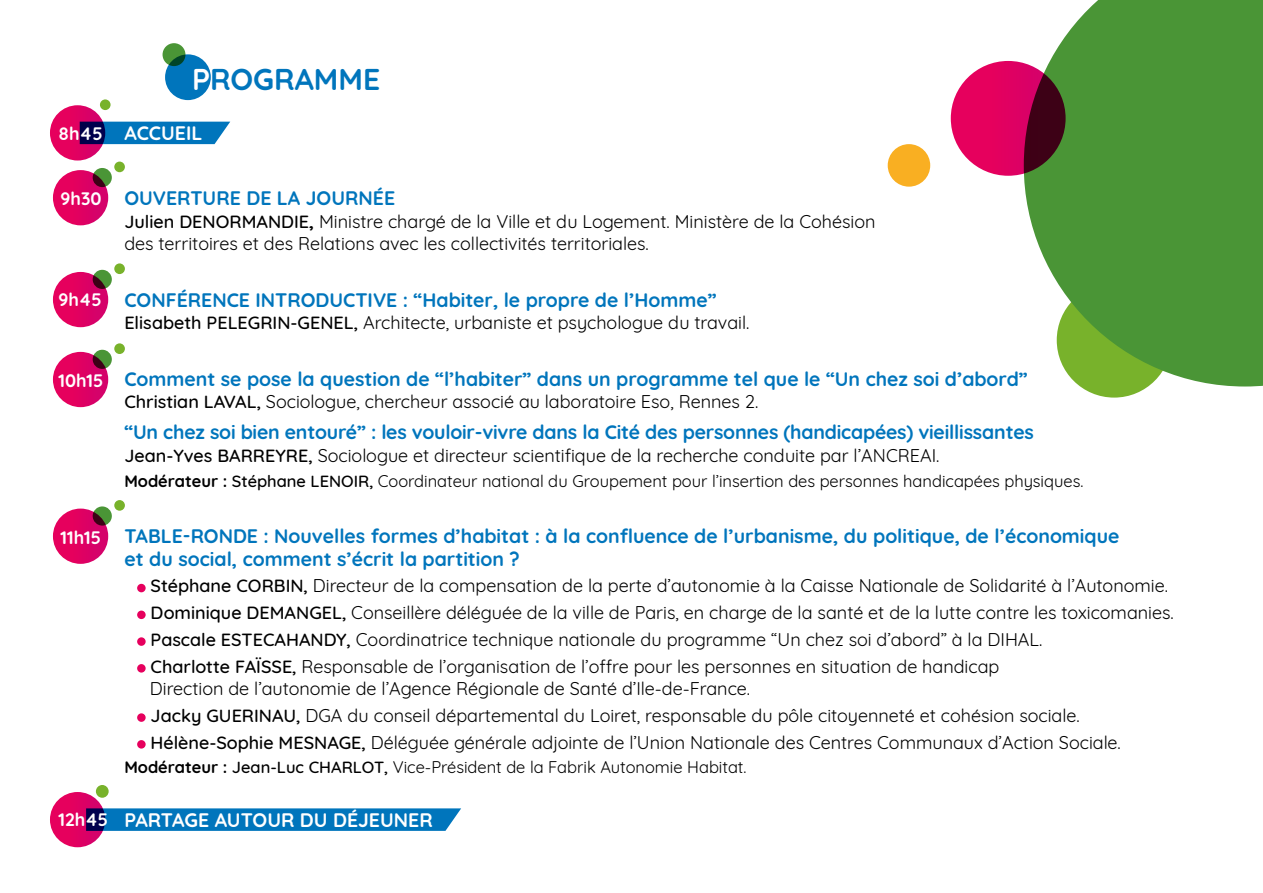
<style>
.page{position:relative;width:1263px;height:893px;background:#fff}
.page>*{position:absolute;margin:0;border:0;box-sizing:border-box;transform-origin:0 0}
.t1{font:700 30px "Quicksand";color:#0075bc}
.t2{font:700 19.5px "Quicksand";color:#0075bc}
.t3{font:700 19.5px "Quicksand";color:#fff}
.t4{font:18px "Quicksand";color:#000}
.t5{font:700 18px "Quicksand";color:#fff}
.t6{font:16.5px "Quicksand";color:#000}
.s1{color:#fff}
.s2{font-weight:500}
.s3{font-weight:700}
</style>
<div class="page">
<div style="left:1057px;top:283px;width:114px;height:115px;background:#78b22b;border-radius:50%"></div>
<svg style="left:1024px;top:0;width:239px;height:386px;background:#5ea049"></svg>
<svg style="left:951px;top:61px;width:114px;height:115px;background:#b8014d"></svg>
<svg style="left:50px;top:105px;width:55px;height:56px;background:#df0664"></svg>
<svg style="left:80px;top:122px;width:150px;height:22px;background:#0d68ad"></svg>
<div style="left:53px;top:170px;width:55px;height:55px;background:#e10061;border-radius:28px"></div>
<svg style="left:93px;top:168px;width:19px;height:19px"></svg>
<div style="left:114px;top:162px;width:11px;height:10px;background:#78b22b;border-radius:50%"></div>
<div style="left:53px;top:272px;width:55px;height:55px;background:#e10060;border-radius:28px"></div>
<svg style="left:93px;top:270px;width:19px;height:19px"></svg>
<div style="left:114px;top:263px;width:11px;height:11px;background:#78b22b;border-radius:50%"></div>
<div style="left:53px;top:352px;width:55px;height:55px;background:#e10060;border-radius:28px"></div>
<svg style="left:93px;top:350px;width:19px;height:19px"></svg>
<div style="left:114px;top:343px;width:11px;height:11px;background:#78b22b;border-radius:50%"></div>
<div style="left:53px;top:509px;width:55px;height:55px;background:#e10061;border-radius:28px"></div>
<svg style="left:93px;top:506px;width:19px;height:20px"></svg>
<div style="left:114px;top:500px;width:11px;height:11px;background:#78b22b;border-radius:50%"></div>
<div style="left:100px;top:99px;width:11px;height:11px;background:#78b22b;border-radius:50%"></div>
<div style="left:165px;top:54px;width:46px;height:46px;background:#0075bc;border-radius:50%"></div>
<div style="left:888px;top:144px;width:42px;height:43px;background:#f9af22;border-radius:50%"></div>
<svg style="left:163px;top:43px;width:22px;height:23px"></svg>
<div style="left:50px;top:792px;width:55px;height:55px;background:linear-gradient(to bottom,#e20664,#e10061);border-radius:28px"></div>
<svg style="left:86px;top:808px;width:375px;height:23px;background:#0a74b9"></svg>
<div style="left:96px;top:785px;width:13px;height:13px;background:#78b22b;border-radius:50%"></div>
<div style="left:137px;top:584px;width:9px;height:8px;background:#e6005d;border-radius:50%"></div>
<div style="left:137px;top:611px;width:9px;height:8px;background:#e6005d;border-radius:50%"></div>
<div style="left:137px;top:637px;width:9px;height:9px;background:#e6005d;border-radius:50%"></div>
<div style="left:137px;top:664px;width:9px;height:9px;background:#e6005d;border-radius:50%"></div>
<div style="left:137px;top:713px;width:9px;height:9px;background:#e6005d;border-radius:50%"></div>
<div style="left:137px;top:740px;width:9px;height:9px;background:#e6005d;border-radius:50%"></div>
<p class="t5" style="left:58px;top:118px;width:46px">8h45</p>
<p class="t1" style="left:192px;top:54px;width:190px"><span class="s1">P</span>ROGRAMME</p>
<p class="t3" style="left:124px;top:117px;width:80px">ACCUEIL</p>
<p class="t5" style="left:61px;top:183px;width:42px">9h30</p>
<p class="t5" style="left:58px;top:285px;width:45px">9h45</p>
<p class="t5" style="left:58px;top:365px;width:47px">10h15</p>
<p class="t5" style="left:61px;top:523px;width:42px">11h15</p>
<p class="t5" style="left:58px;top:804px;width:51px">12h45</p>
<p class="t2" style="left:124px;top:182px;width:272px">OUVERTURE DE LA JOURNÉE</p>
<p class="t4" style="left:124px;top:207px;width:752px"><span class="s2">Julien DENORMANDIE</span><span class="s3">,</span> Ministre chargé de la Ville et du Logement. Ministère de la Cohésion</p>
<p class="t4" style="left:124px;top:230px;width:526px">des territoires et des Relations avec les collectivités territoriales.</p>
<p class="t2" style="left:124px;top:284px;width:594px">CONFÉRENCE INTRODUCTIVE : “Habiter, le propre de l’Homme”</p>
<p class="t4" style="left:124px;top:309px;width:627px"><span class="s2">Elisabeth PELEGRIN-GENEL,</span> Architecte, urbaniste et psychologue du travail.</p>
<p class="t2" style="left:124px;top:363px;width:905px">Comment se pose la question de “l’habiter” dans un programme tel que le “Un chez soi d’abord”</p>
<p class="t4" style="left:124px;top:388px;width:635px"><span class="s2">Christian LAVAL,</span> Sociologue, chercheur associé au laboratoire Eso, Rennes 2.</p>
<p class="t2" style="left:124px;top:416px;width:911px">“Un chez soi bien entouré” : les vouloir-vivre dans la Cité des personnes (handicapées) vieillissantes</p>
<p class="t4" style="left:124px;top:441px;width:816px"><span class="s2">Jean-Yves BARREYRE,</span> Sociologue et directeur scientifique de la recherche conduite par l’ANCREAI.</p>
<p class="t6" style="left:124px;top:468px;width:960px"><span class="s3">Modérateur :</span> <span class="s2">Stéphane LENOIR,</span> Coordinateur national du Groupement pour l’insertion des personnes handicapées physiques.</p>
<p class="t2" style="left:124px;top:520px;width:996px">TABLE-RONDE : Nouvelles formes d’habitat : à la confluence de l’urbanisme, du politique, de l’économique</p>
<p class="t2" style="left:124px;top:542px;width:397px">et du social, comment s’écrit la partition ?</p>
<p class="t4" style="left:151px;top:572px;width:1019px"><span class="s2">Stéphane CORBIN,</span> Directeur de la compensation de la perte d’autonomie à la Caisse Nationale de Solidarité à l’Autonomie.</p>
<p class="t4" style="left:151px;top:599px;width:1025px"><span class="s2">Dominique DEMANGEL,</span> Conseillère déléguée de la ville de Paris, en charge de la santé et de la lutte contre les toxicomanies.</p>
<p class="t4" style="left:151px;top:625px;width:893px"><span class="s2">Pascale ESTECAHANDY,</span> Coordinatrice technique nationale du programme “Un chez soi d’abord” à la DIHAL.</p>
<p class="t4" style="left:151px;top:652px;width:850px"><span class="s2">Charlotte FAÏSSE,</span> Responsable de l’organisation de l’offre pour les personnes en situation de handicap</p>
<p class="t4" style="left:150px;top:675px;width:602px">Direction de l’autonomie de l’Agence Régionale de Santé d’Ile-de-France.</p>
<p class="t4" style="left:151px;top:701px;width:930px"><span class="s2">Jacky GUERINAU,</span> DGA du conseil départemental du Loiret, responsable du pôle citoyenneté et cohésion sociale.</p>
<p class="t4" style="left:151px;top:728px;width:972px"><span class="s2">Hélène-Sophie MESNAGE,</span> Déléguée générale adjointe de l’Union Nationale des Centres Communaux d’Action Sociale.</p>
<p class="t6" style="left:124px;top:754px;width:624px"><span class="s3">Modérateur :</span> <span class="s2">Jean-Luc CHARLOT,</span> Vice-Président de la Fabrik Autonomie Habitat.</p>
<p class="t3" style="left:124px;top:804px;width:310px">PARTAGE AUTOUR DU DÉJEUNER</p>
</div>
